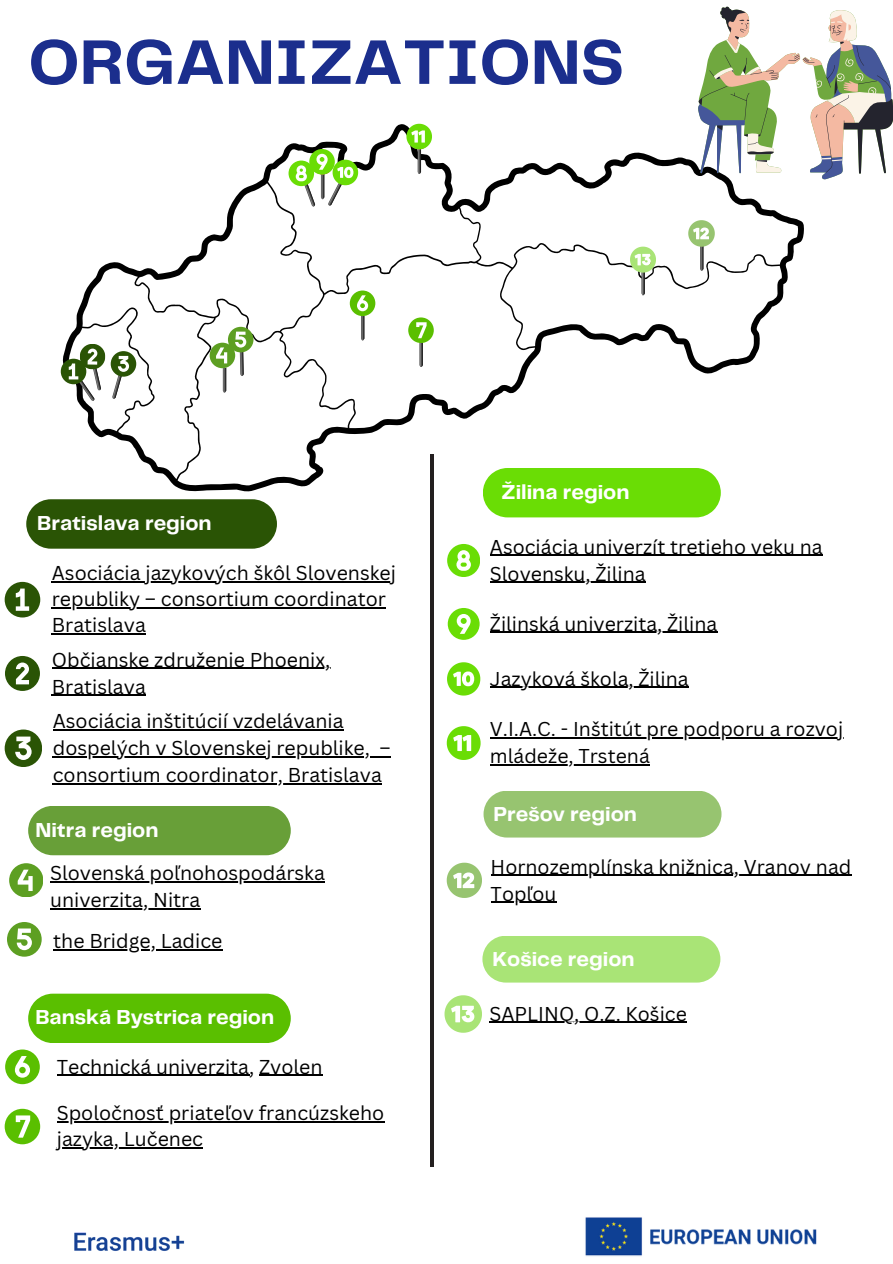
<style>
.page{position:relative;width:893px;height:1264px;background:#fff}
.page>*{position:absolute;margin:0;border:0;box-sizing:border-box;transform-origin:0 0}
.t1{font:700 65.25px "Telegraf";color:#1b2e8d}
.t2{font:700 21px "Telegraf";color:#fff}
.t3{font:19.5px/26.2px "Canva Sans";color:#000}
</style>
<div class="page">
<svg style="left:67px;top:123px;width:737px;height:369px"></svg>
<hr style="left:430px;top:455px;width:3px;height:711px;background:#231f20">
<img style="left:74px;top:1232px;width:111px;height:19px">
<svg style="left:697px;top:6px;width:195px;height:174px"></svg>
<svg style="left:60px;top:343px;width:76px;height:59px"></svg>
<svg style="left:350px;top:290px;width:25px;height:50px"></svg>
<svg style="left:408px;top:317px;width:26px;height:50px"></svg>
<svg style="left:210px;top:327px;width:43px;height:65px"></svg>
<div style="left:26px;top:499px;width:251px;height:49px;background:#2a5405"></div>
<hr style="left:52px;top:581px;width:344px;height:1px;background:#000">
<hr style="left:52px;top:607px;width:334px;height:1px;background:#000">
<hr style="left:52px;top:633px;width:94px;height:2px;background:#000">
<svg style="left:5px;top:582px;width:35px;height:35px"></svg>
<hr style="left:50px;top:881px;width:275px;height:1px;background:#000">
<hr style="left:50px;top:908px;width:150px;height:1px;background:#000">
<svg style="left:7px;top:922px;width:35px;height:34px"></svg>
<hr style="left:53px;top:949px;width:169px;height:1px;background:#000">
<div style="left:28px;top:806px;width:263px;height:49px;background:#689f38"></div>
<div style="left:483px;top:468px;width:237px;height:49px;background:#6add05"></div>
<div style="left:483px;top:791px;width:238px;height:46px;background:#97c470"></div>
<div style="left:482px;top:936px;width:238px;height:46px;background:#a9e476"></div>
<svg style="left:5px;top:656px;width:35px;height:35px"></svg>
<hr style="left:52px;top:668px;width:278px;height:1px;background:#000">
<hr style="left:52px;top:695px;width:94px;height:1px;background:#000">
<svg style="left:9px;top:863px;width:34px;height:34px"></svg>
<svg style="left:5px;top:729px;width:37px;height:37px"></svg>
<hr style="left:53px;top:729px;width:291px;height:1px;background:#000">
<hr style="left:53px;top:756px;width:317px;height:1px;background:#000">
<svg style="left:370px;top:756px;width:21px;height:1px"></svg>
<hr style="left:53px;top:783px;width:329px;height:1px;background:#000">
<div style="left:28px;top:993px;width:263px;height:50px;background:#5abf00"></div>
<svg style="left:5px;top:1049px;width:35px;height:35px"></svg>
<hr style="left:57px;top:1074px;width:192px;height:1px;background:#000">
<hr style="left:259px;top:1074px;width:63px;height:1px;background:#000">
<svg style="left:5px;top:1108px;width:35px;height:36px"></svg>
<hr style="left:57px;top:1120px;width:327px;height:2px;background:#000">
<hr style="left:57px;top:1147px;width:146px;height:1px;background:#000">
<hr style="left:490px;top:555px;width:332px;height:1px;background:#000">
<hr style="left:490px;top:582px;width:155px;height:1px;background:#000">
<svg style="left:447px;top:544px;width:33px;height:32px"></svg>
<hr style="left:490px;top:631px;width:227px;height:2px;background:#000">
<svg style="left:447px;top:608px;width:32px;height:31px"></svg>
<hr style="left:490px;top:686px;width:198px;height:2px;background:#000">
<svg style="left:447px;top:662px;width:33px;height:33px"></svg>
<hr style="left:490px;top:874px;width:361px;height:1px;background:#000">
<hr style="left:490px;top:901px;width:66px;height:1px;background:#000">
<svg style="left:446px;top:862px;width:35px;height:35px"></svg>
<hr style="left:489px;top:1021px;width:197px;height:2px;background:#000">
<svg style="left:444px;top:995px;width:37px;height:37px"></svg>
<hr style="left:490px;top:737px;width:353px;height:1px;background:#000">
<hr style="left:490px;top:764px;width:159px;height:1px;background:#000">
<svg style="left:446px;top:726px;width:34px;height:34px"></svg>
<svg style="left:688px;top:220px;width:26px;height:51px"></svg>
<svg style="left:630px;top:247px;width:26px;height:48px"></svg>
<svg style="left:288px;top:149px;width:71px;height:58px"></svg>
<svg style="left:406px;top:124px;width:26px;height:50px"></svg>
<img style="left:585px;top:1217px;width:232px;height:40px">
<h1 class="t1" style="left:28px;top:34px;width:597px">ORGANIZATIONS</h1>
<p class="t2" style="left:37px;top:514px;width:176px">Bratislava region</p>
<p class="t3" style="left:52px;top:559px;width:345px">Asociácia jazykových škôl Slovenskej</p>
<p class="t3" style="left:52px;top:585px;width:335px">republiky – consortium coordinator<br>Bratislava</p>
<p class="t3" style="left:52px;top:645px;width:280px;line-height:27px">Občianske združenie Phoenix,<br>Bratislava</p>
<p class="t3" style="left:53px;top:707px;width:292px">Asociácia inštitúcií vzdelávania</p>
<p class="t3" style="left:53px;top:734px;width:339px">dospelých v Slovenskej republike, –</p>
<p class="t3" style="left:53px;top:761px;width:330px">consortium coordinator, Bratislava</p>
<p class="t2" style="left:35px;top:820px;width:125px">Nitra region</p>
<p class="t3" style="left:50px;top:859px;width:276px">Slovenská poľnohospodárska</p>
<p class="t3" style="left:50px;top:886px;width:152px">univerzita, Nitra</p>
<p class="t3" style="left:53px;top:927px;width:171px">the Bridge, Ladice</p>
<p class="t2" style="left:35px;top:1008px;width:240px">Banská Bystrica region</p>
<p class="t3" style="left:57px;top:1052px;width:267px">Technická univerzita, Zvolen</p>
<p class="t3" style="left:57px;top:1098px;width:329px">Spoločnosť priateľov francúzskeho</p>
<p class="t3" style="left:57px;top:1125px;width:148px">jazyka, Lučenec</p>
<p class="t2" style="left:501px;top:483px;width:130px">Žilina region</p>
<p class="t3" style="left:490px;top:533px;width:334px">Asociácia univerzít tretieho veku na</p>
<p class="t3" style="left:490px;top:560px;width:157px">Slovensku, Žilina</p>
<p class="t3" style="left:490px;top:610px;width:229px">Žilinská univerzita, Žilina</p>
<p class="t3" style="left:490px;top:665px;width:200px">Jazyková škola, Žilina</p>
<p class="t3" style="left:490px;top:715px;width:355px">V.I.A.C. - Inštitút pre podporu a rozvoj</p>
<p class="t3" style="left:490px;top:742px;width:161px">mládeže, Trstená</p>
<p class="t2" style="left:493px;top:804px;width:145px">Prešov region</p>
<p class="t3" style="left:490px;top:852px;width:362px">Hornozemplínska knižnica, Vranov nad</p>
<p class="t3" style="left:490px;top:879px;width:67px">Topľou</p>
<p class="t2" style="left:492px;top:949px;width:144px">Košice region</p>
<p class="t3" style="left:489px;top:1000px;width:199px">SAPLINQ, O.Z. Košice</p>
</div>
